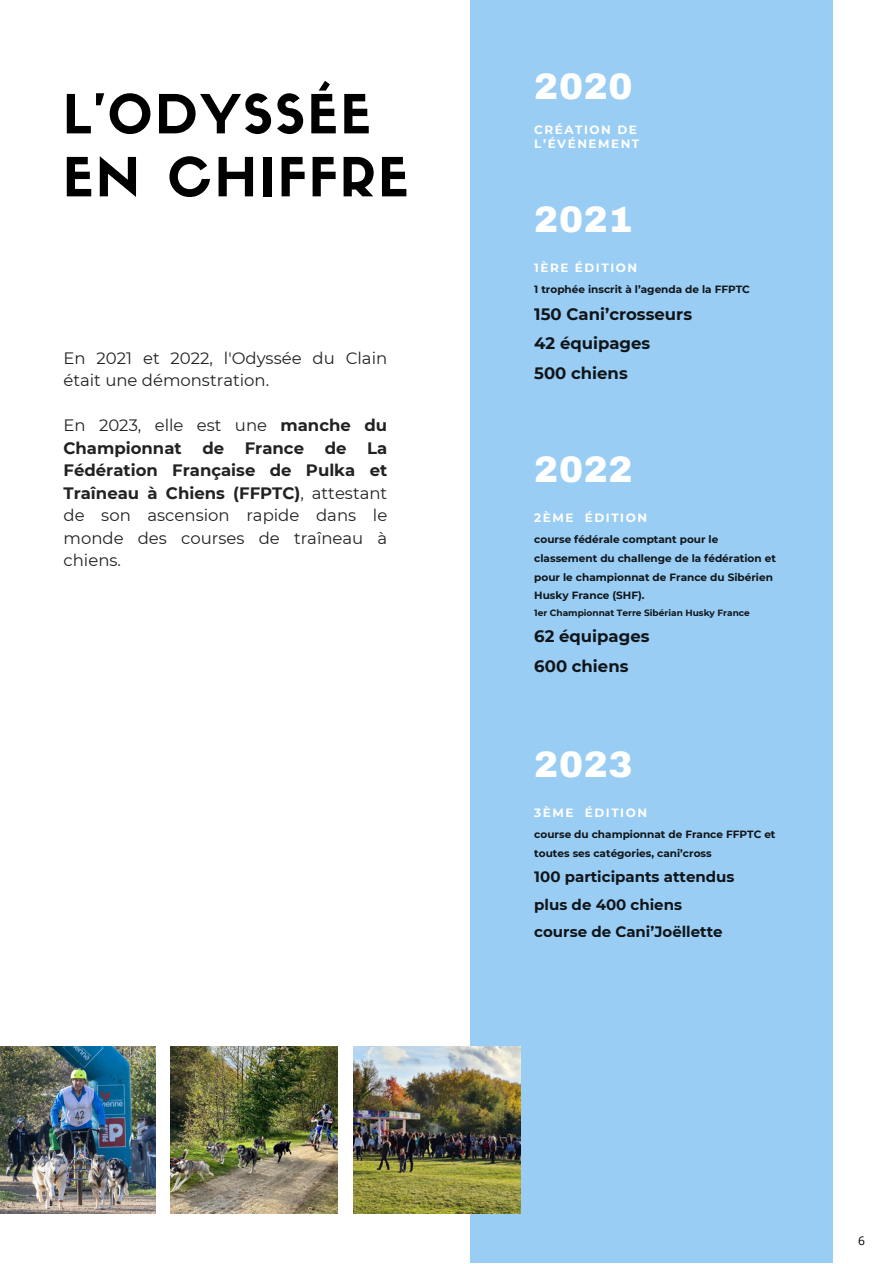
<style>
.page{position:relative;width:893px;height:1264px;background:#fff}
.page>*{position:absolute;margin:0;border:0;box-sizing:border-box;transform-origin:0 0}
.t1{font:52.95px/63px "Sifonn Basic";letter-spacing:.05em;color:#000}
.t2{font:900 36px "Archivo";letter-spacing:.02em;color:#fff}
.t3{font:16.5px/22.5px "Montserrat";color:#222}
.t4{font:700 16.5px/29.7px "Montserrat";color:#000}
.t5{font:700 16.5px/22.5px "Montserrat";color:#222}
.t6{font:700 15px/27.2px "Montserrat";color:#000}
.t7{font:700 12px/14px "Montserrat";letter-spacing:.125em;color:#fff}
.t8{font:12px "Open Sans";color:#000}
.t9{font:700 10.5px/18.8px "Montserrat";color:#000}
.t10{font:700 9px "Montserrat";color:#000}
.s1{font-weight:400}
.s2{font-weight:700}
</style>
<div class="page">
<div style="left:470px;top:0;width:362px;height:1262px;background:#99cdf4"></div>
<img style="left:0;top:1046px;width:155px;height:167px">
<img style="left:171px;top:1046px;width:166px;height:167px">
<img style="left:353px;top:1046px;width:167px;height:167px">
<p class="t1" style="left:63px;top:89px;width:347px">L’ODYSSÉE<br>EN CHIFFRE</p>
<p class="t3" style="left:63px;top:346px;width:325px">En 2021 et 2022, l'Odyssée du Clain était une démonstration.</p>
<p class="t5" style="left:63px;top:414px;width:325px"><span class="s1">En 2023, elle est une</span> manche du<br>Championnat</p>
<p class="t5" style="left:202px;top:436px;width:23px">de</p>
<p class="t5" style="left:245px;top:436px;width:61px">France</p>
<p class="t5" style="left:325px;top:436px;width:23px">de</p>
<p class="t3" style="left:63px;top:436px;width:325px;text-align:justify;text-indent:303px"><span class="s2">La Fédération Française de Pulka et Traîneau à Chiens (FFPTC)</span>, attestant de son ascension rapide dans le monde des courses de traîneau à chiens.</p>
<p class="t2" style="left:534px;top:68px;width:100px">2020</p>
<p class="t7" style="left:534px;top:122px;width:106px">CRÉATION DE<br>L’ÉVÉNEMENT</p>
<p class="t2" style="left:534px;top:200px;width:100px">2021</p>
<p class="t7" style="left:534px;top:260px;width:104px">1ÈRE ÉDITION</p>
<p class="t9" style="left:534px;top:279px;width:217px">1 trophée inscrit à l’agenda de la FFPTC</p>
<h3 class="t4" style="left:534px;top:299px;width:159px">150 Cani’crosseurs<br>42 équipages<br>500 chiens</h3>
<p class="t2" style="left:534px;top:450px;width:100px">2022</p>
<p class="t7" style="left:534px;top:510px;width:114px">2ÈME ÉDITION</p>
<p class="t9" style="left:534px;top:530px;width:243px">course fédérale comptant pour le classement du challenge de la fédération et pour le championnat de France du Sibérien Husky France (SHF).</p>
<p class="t10" style="left:534px;top:607px;width:217px">1er Championnat Terre Sibérian Husky France</p>
<h3 class="t4" style="left:534px;top:621px;width:117px">62 équipages<br>600 chiens</h3>
<p class="t2" style="left:534px;top:745px;width:100px">2023</p>
<p class="t7" style="left:534px;top:805px;width:114px">3ÈME ÉDITION</p>
<p class="t9" style="left:534px;top:824px;width:243px;line-height:19.2px">course du championnat de France FFPTC et toutes ses catégories, cani’cross</p>
<h3 class="t6" style="left:534px;top:863px;width:202px">100 participants attendus plus de 400 chiens course de Cani’Joëllette</h3>
<p class="t8" style="left:858px;top:1231px;width:8px">6</p>
</div>
